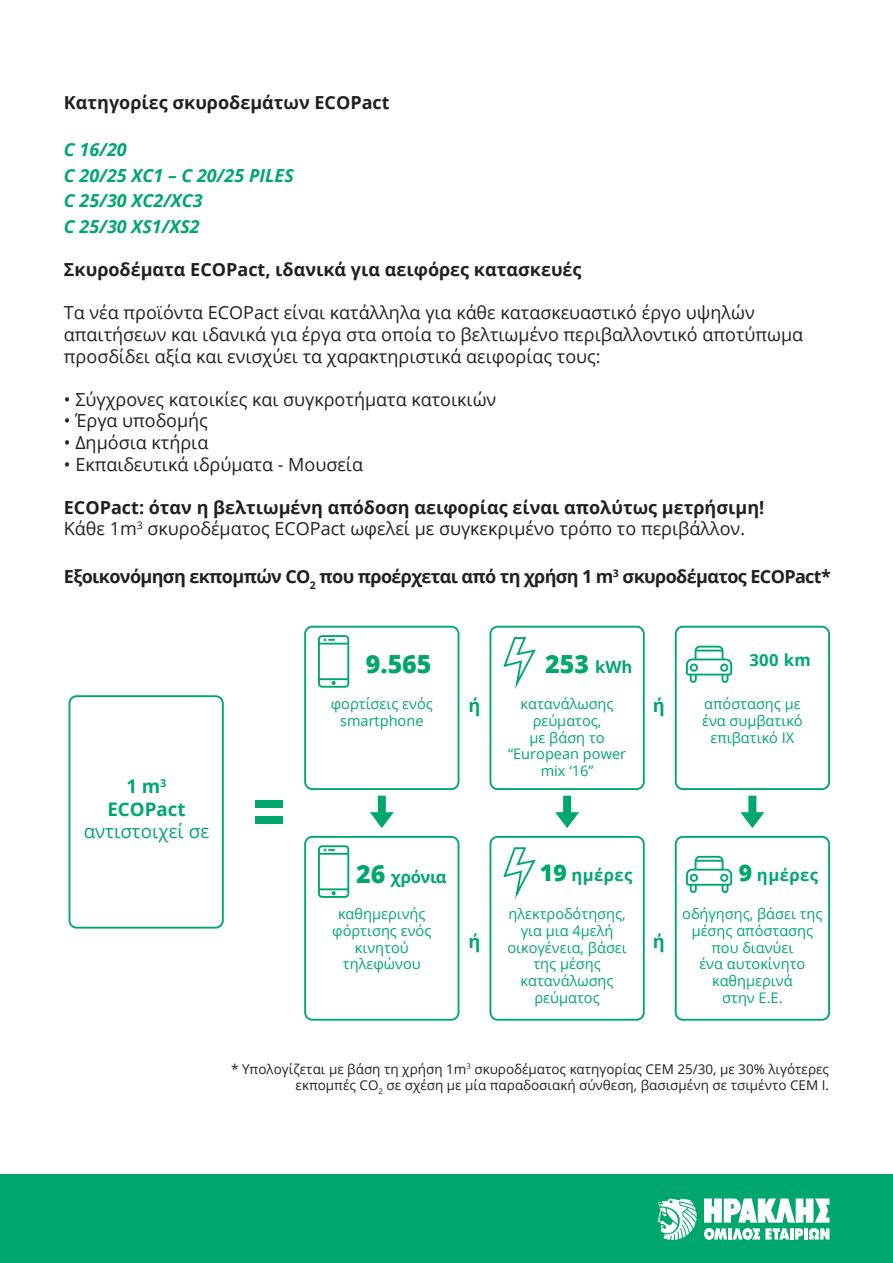
<style>
.page{position:relative;width:893px;height:1263px;background:#fff}
.page>*{position:absolute;margin:0;border:0;box-sizing:border-box;transform-origin:0 0}
.t1{font:800 25.05px "Open Sans";color:#00a76d}
.t2{font:18.75px "Open Sans";color:#00a76d}
.t3{font:700 18.75px/22.5px "Open Sans";color:#00a76d;text-align:center}
.t4{font:700 18.3px "Open Sans";color:#00a76d}
.t5{font:18px/21.6px "Open Sans";color:#231f20}
.t6{font:700 18px "Open Sans";color:#231f20}
.t7{font:700 18px "Open Sans";letter-spacing:-.035em;color:#231f20}
.t8{font:italic 700 18px/25.5px "Open Sans";color:#00a76d}
.t9{font:700 16.65px "Open Sans";letter-spacing:.025em;color:#00a76d}
.t10{font:14.55px/16.6px "Open Sans";color:#00a76d;text-align:center}
.t11{font:13.5px/16.2px "Open Sans";color:#231f20;text-align:right}
.s1{font-weight:700}
.s2{font-weight:700;font-size:16.65px}
.s3{font-weight:800;font-size:25.05px}
.s4{font-weight:800;font-size:22.95px}
</style>
<div class="page">
<div style="left:0;top:1174px;width:893px;height:89px;background:#00a76d"></div>
<svg style="left:704px;top:1198px;width:125px;height:24px"></svg>
<svg style="left:704px;top:1228px;width:85px;height:12px"></svg>
<hr style="left:790px;top:1228px;width:4px;height:11px;background:#fff">
<svg style="left:795px;top:1228px;width:8px;height:11px"></svg>
<hr style="left:804px;top:1228px;width:4px;height:11px;background:#fff">
<svg style="left:809px;top:1228px;width:20px;height:11px"></svg>
<svg style="left:658px;top:1198px;width:39px;height:42px"></svg>
<div style="left:255px;top:800px;width:28px;height:8px;background:#00a76d"></div>
<div style="left:255px;top:816px;width:28px;height:8px;background:#00a76d"></div>
<div style="left:69px;top:695px;width:155px;height:233px;border:2px solid #00a76d;border-radius:7px"></div>
<div style="left:304px;top:626px;width:155px;height:164px;border:2px solid #00a76d;border-radius:7px"></div>
<div style="left:304px;top:836px;width:155px;height:185px;border:2px solid #00a76d;border-radius:7px"></div>
<svg style="left:370px;top:796px;width:24px;height:32px"></svg>
<svg style="left:555px;top:796px;width:24px;height:32px"></svg>
<svg style="left:740px;top:796px;width:24px;height:32px"></svg>
<div style="left:489px;top:626px;width:156px;height:164px;border:2px solid #00a76d;border-radius:7px"></div>
<svg style="left:503px;top:637px;width:33px;height:52px"></svg>
<div style="left:489px;top:836px;width:156px;height:185px;border:2px solid #00a76d;border-radius:7px"></div>
<svg style="left:503px;top:847px;width:33px;height:52px"></svg>
<div style="left:675px;top:626px;width:155px;height:164px;border:2px solid #00a76d;border-radius:7px"></div>
<svg style="left:686px;top:645px;width:47px;height:38px"></svg>
<div style="left:675px;top:836px;width:155px;height:185px;border:2px solid #00a76d;border-radius:7px"></div>
<svg style="left:686px;top:855px;width:47px;height:39px"></svg>
<hr style="left:696px;top:860px;width:26px;height:2px;background:#00a76d">
<div style="left:318px;top:635px;width:31px;height:53px;border:2px solid #00a76d;border-radius:3px"></div>
<hr style="left:319px;top:678px;width:29px;height:2px;background:#00a76d">
<svg style="left:332px;top:681px;width:4px;height:4px"></svg>
<svg style="left:319px;top:638px;width:29px;height:6px"></svg>
<div style="left:318px;top:845px;width:31px;height:53px;border:2px solid #00a76d;border-radius:3px"></div>
<hr style="left:319px;top:853px;width:29px;height:2px;background:#00a76d">
<hr style="left:319px;top:888px;width:29px;height:2px;background:#00a76d">
<svg style="left:332px;top:891px;width:4px;height:4px"></svg>
<svg style="left:324px;top:849px;width:11px;height:2px"></svg>
<p class="t6" style="left:64px;top:90px;width:327px">Κατηγορίες σκυροδεμάτων ECOPact</p>
<p class="t8" style="left:64px;top:137px;width:231px">C 16/20<br>C 20/25 XC1 – C 20/25 PILES<br>C 25/30 XC2/XC3<br>C 25/30 XS1/XS2</p>
<p class="t6" style="left:64px;top:257px;width:519px">Σκυροδέματα ECOPact, ιδανικά για αειφόρες κατασκευές</p>
<p class="t5" style="left:64px;top:302px;width:741px">Τα νέα προϊόντα ECOPact είναι κατάλληλα για κάθε κατασκευαστικό έργο υψηλών απαιτήσεων και ιδανικά για έργα στα οποία το βελτιωμένο περιβαλλοντικό αποτύπωμα προσδίδει αξία και ενισχύει τα χαρακτηριστικά αειφορίας τους:</p>
<p class="t5" style="left:64px;top:388px;width:434px">• Σύγχρονες κατοικίες και συγκροτήματα κατοικιών</p>
<p class="t5" style="left:64px;top:410px;width:146px">• Έργα υποδομής</p>
<p class="t5" style="left:64px;top:431px;width:146px">• Δημόσια κτήρια</p>
<p class="t5" style="left:64px;top:453px;width:301px">• Εκπαιδευτικά ιδρύματα - Μουσεία</p>
<p class="t5" style="left:64px;top:496px;width:702px"><span class="s1">ECOPact: όταν η βελτιωμένη απόδοση αειφορίας είναι απολύτως μετρήσιμη!<br></span>Κάθε 1m<sup>3</sup> σκυροδέματος ECOPact ωφελεί με συγκεκριμένο τρόπο το περιβάλλον.</p>
<p class="t7" style="left:64px;top:563px;width:768px">Εξοικονόμηση εκπομπών CO<sub>2</sub> που προέρχεται από τη χρήση 1 m<sup>3</sup> σκυροδέματος ECOPact*</p>
<p class="t3" style="left:107px;top:775px;width:80px">1 m<sup>3<br></sup>ECOPact</p>
<p class="t2" style="left:84px;top:818px;width:127px">αντιστοιχεί σε</p>
<h1 class="t1" style="left:366px;top:644px;width:67px">9.565</h1>
<p class="t10" style="left:331px;top:695px;width:104px">φορτίσεις ενός smartphone</p>
<h1 class="t1" style="left:545px;top:644px;width:89px">253 <span class="s2">kWh</span></h1>
<p class="t10" style="left:508px;top:695px;width:120px">κατανάλωσης ρεύματος,<br>με βάση το “European power mix ‘16”</p>
<p class="t4" style="left:468px;top:692px;width:13px">ή</p>
<p class="t4" style="left:653px;top:692px;width:13px">ή</p>
<p class="t9" style="left:749px;top:648px;width:63px">300 km</p>
<p class="t10" style="left:702px;top:695px;width:102px">απόστασης με ένα συμβατικό επιβατικό ΙΧ</p>
<p class="t9" style="left:356px;top:865px;width:92px"><span class="s3">26</span> χρόνια</p>
<p class="t10" style="left:332px;top:905px;width:101px">καθημερινής φόρτισης ενός κινητού τηλεφώνου</p>
<p class="t9" style="left:540px;top:863px;width:94px"><span class="s4">19</span> ημέρες</p>
<p class="t10" style="left:507px;top:905px;width:121px">ηλεκτροδότησης, για μια 4μελή οικογένεια, βάσει της μέσης κατανάλωσης ρεύματος</p>
<p class="t4" style="left:468px;top:928px;width:13px">ή</p>
<p class="t4" style="left:653px;top:928px;width:13px">ή</p>
<p class="t9" style="left:739px;top:863px;width:81px"><span class="s4">9</span> ημέρες</p>
<p class="t10" style="left:682px;top:905px;width:142px">οδήγησης, βάσει της μέσης απόστασης που διανύει<br>ένα αυτοκίνητο καθημερινά<br>στην Ε.Ε.</p>
<p class="t11" style="left:231px;top:1060px;width:600px">* Υπολογίζεται με βάση τη χρήση 1m<sup>3</sup> σκυροδέματος κατηγορίας CEM 25/30, με 30% λιγότερες εκπομπές CO<sub>2</sub> σε σχέση με μία παραδοσιακή σύνθεση, βασισμένη σε τσιμέντο CEM I.</p>
</div>
